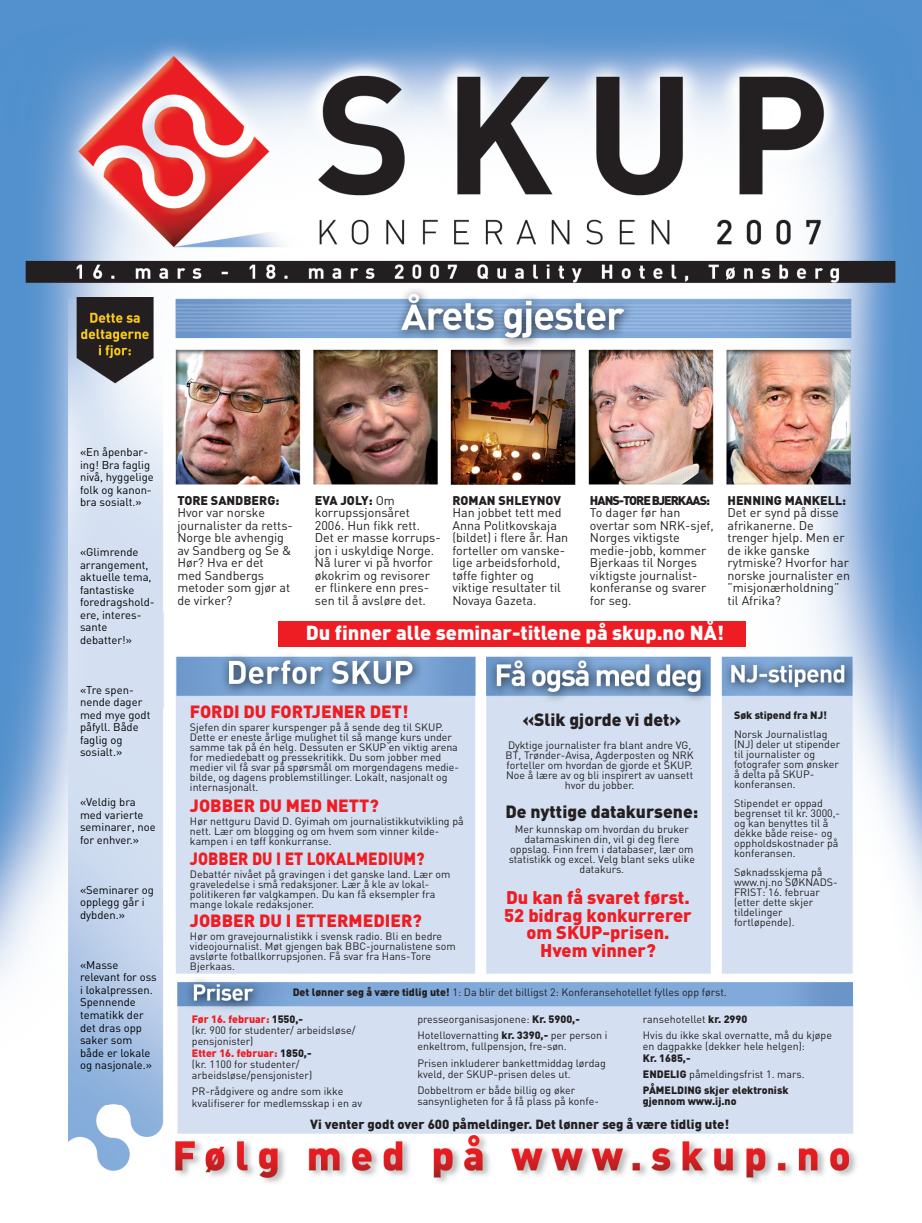
<style>
.page{position:relative;width:922px;height:1223px;background:#fff}
.page>*{position:absolute;margin:0;border:0;box-sizing:border-box;transform-origin:0 0}
.t1{font:900 20px "DIN";color:#fff}
.t2{font:900 18.12px/17.5px "DIN";color:#ee1d23;text-align:center}
.t3{font:900 17.5px "DIN";color:#ee1d23}
.t4{font:900 17.5px "DIN";color:#231f20}
.t5{font:900 17.5px "DIN";color:#ee1d23;scale:.9 1}
.t6{font:900 13.12px "DIN";color:#231f20}
.t7{font:12.5px/12.5px "DIN";color:#231f20}
.t8{font:900 12.5px "DIN";color:#231f20}
.t9{font:900 12.5px "DIN";letter-spacing:-.08em;color:#231f20}
.t10{font:11.25px/12.5px "DIN";color:#000}
.t11{font:10.62px/10px "DIN";color:#231f20}
.t12{font:900 10.62px/16.2px "DIN";color:#231f20}
.s1{font-weight:900}
.s2{font-weight:900;color:#ee1d23}
.s3{font-weight:400}
</style>
<div class="page">
<img style="left:0;top:0;width:921px;height:1183px">
<div style="left:278px;top:620px;width:467px;height:26px;background:#ee1d23"></div>
<p class="t10" style="left:80px;top:446px;width:75px">«En åpenbar&shy;ing! Bra faglig nivå, hyggelige folk og kanon&shy;bra sosialt.»</p>
<p class="t10" style="left:80px;top:546px;width:76px">«Glimrende arrangement, aktuelle tema, fantastiske foredragshold&shy;ere, interes&shy;sante debatter!»</p>
<p class="t10" style="left:80px;top:683px;width:72px">«Tre spen&shy;nende dager med mye godt påfyll. Både faglig og sosialt.»</p>
<p class="t10" style="left:80px;top:796px;width:77px">«Veldig bra med varierte seminarer, noe for enhver.»</p>
<p class="t10" style="left:80px;top:883px;width:75px">«Seminarer og opplegg går i dybden.»</p>
<p class="t10" style="left:80px;top:958px;width:78px">«Masse relevant for oss i lokalpressen.<br>Spennende tematikk der det dras opp saker som både er lokale og nasjonale.»</p>
<p class="t8" style="left:177px;top:492px;width:104px">TORE SANDBERG:</p>
<p class="t7" style="left:177px;top:506px;width:117px">Hvor var norske journalister da retts-<br>Norge ble avhengig av Sandberg og Se &amp;<br>Hør? Hva er det<br>med Sandbergs metoder som gjør at de virker?</p>
<p class="t7" style="left:315px;top:494px;width:127px"><span class="s1">EVA JOLY:</span> Om korrupssjonsåret<br>2006. Hun fikk rett.<br>Det er masse korrups&shy;jon i uskyldige Norge.<br>Nå lurer vi på hvorfor økokrim og revisorer er flinkere enn pres&shy;sen til å avsløre det.</p>
<p class="t8" style="left:452px;top:492px;width:110px">ROMAN SHLEYNOV</p>
<p class="t7" style="left:452px;top:506px;width:117px">Han jobbet tett med<br>Anna Politkovskaja (bildet) i flere år. Han forteller om vanske&shy;lige arbeidsforhold, tøffe fighter og viktige resultater til<br>Novaya Gazeta.</p>
<p class="t9" style="left:590px;top:492px;width:121px">HANS-TORE BJERKAAS:</p>
<p class="t7" style="left:590px;top:506px;width:125px">To dager før han overtar som NRK-sjef,<br>Norges viktigste medie-jobb, kommer<br>Bjerkaas til Norges viktigste journalist&shy;konferanse og svarer for seg.</p>
<p class="t8" style="left:727px;top:492px;width:120px">HENNING MANKELL:</p>
<p class="t7" style="left:727px;top:506px;width:124px">Det er synd på disse afrikanerne. De trenger hjelp. Men er de ikke ganske rytmiske? Hvorfor har norske journalister en ”misjonærholdning” til Afrika?</p>
<h1 class="t1" style="left:306px;top:619px;width:419px">Du finner alle seminar-titlene på skup.no NÅ!</h1>
<h3 class="t3" style="left:190px;top:699px;width:220px">FORDI DU FORTJENER DET!</h3>
<p class="t11" style="left:190px;top:722px;width:270px">Sjefen din sparer kurspenger på å sende deg til SKUP.<br>Dette er eneste årlige mulighet til så mange kurs under samme tak på én helg. Dessuten er SKUP en viktig arena for mediedebatt og pressekritikk. Du som jobber med medier vil få svar på spørsmål om morgendagens medie&shy;bilde, og dagens problemstillinger. Lokalt, nasjonalt og internasjonalt.</p>
<h3 class="t3" style="left:190px;top:794px;width:190px">JOBBER DU MED NETT?</h3>
<p class="t11" style="left:190px;top:816px;width:275px">Hør nettguru David D. Gyimah om journalistikkutvikling på nett. Lær om blogging og om hvem som vinner kilde&shy;kampen i en tøff konkurranse.</p>
<h3 class="t5" style="left:190px;top:847px;width:262px">JOBBER DU I ET LOKALMEDIUM?</h3>
<p class="t11" style="left:190px;top:869px;width:262px">Debattér nivået på gravingen i det ganske land. Lær om graveledelse i små redaksjoner. Lær å kle av lokal&shy;politikeren før valgkampen. Du kan få eksempler fra mange lokale redaksjoner.</p>
<h3 class="t3" style="left:190px;top:908px;width:233px">JOBBER DU I ETTERMEDIER?</h3>
<p class="t11" style="left:190px;top:931px;width:267px">Hør om gravejournalistikk i svensk radio. Bli en bedre videojournalist. Møt gjengen bak BBC-journalistene som avslørte fotballkorrupsjonen. Få svar fra Hans-Tore Bjerkaas.</p>
<h3 class="t4" style="left:522px;top:707px;width:160px">«Slik gjorde vi det»</h3>
<p class="t11" style="left:505px;top:739px;width:189px;text-align:center">Dyktige journalister fra blant andre VG, BT, Trønder-Avisa, Agderposten og NRK forteller om hvordan de gjorde et SKUP.<br>Noe å lære av og bli inspirert av uansett hvor du jobber.</p>
<h3 class="t4" style="left:505px;top:799px;width:194px">De nyttige datakursene:</h3>
<p class="t11" style="left:508px;top:823px;width:188px;text-align:center">Mer kunnskap om hvordan du bruker datamaskinen din, vil gi deg flere oppslag. Finn frem i databaser, lær om statistikk og excel. Velg blant seks ulike datakurs.</p>
<h2 class="t2" style="left:504px;top:887px;width:189px">Du kan få svaret først.<br>52 bidrag konkurrerer om SKUP-prisen.<br>Hvem vinner?</h2>
<p class="t11" style="left:292px;top:987px;width:435px"><span class="s1">Det lønner seg å være tidlig ute!</span> 1: Da blir det billigst 2: Konferansehotellet fylles opp først.</p>
<p class="t12" style="left:734px;top:706px;width:94px">Søk stipend fra NJ!</p>
<p class="t11" style="left:734px;top:729px;width:107px">Norsk Journalistlag (NJ) deler ut stipender til journalister og fotografer som ønsker å delta på SKUP&shy;konferansen.</p>
<p class="t11" style="left:734px;top:797px;width:107px">Stipendet er oppad begrenset til kr. 3000,- og kan benyttes til å dekke både reise- og oppholdskostnader på konferansen.</p>
<p class="t11" style="left:734px;top:866px;width:105px">Søknadsskjema på www.nj.no SØKNADS-<br>FRIST: 16. februar (etter dette skjer tildelinger fortløpende).</p>
<p class="t11" style="left:192px;top:1013px;width:165px;line-height:11.2px"><span class="s2">Før 16. februar:</span> <span class="s1">1550,-<br></span>(kr. 900 for studenter/ arbeidsløse/ pensjonister)<br><span class="s2">Etter 16. februar:</span> <span class="s1">1850,-<br></span>(kr. 1100 for studenter/ arbeidsløse/pensjonister)</p>
<p class="t11" style="left:192px;top:1085px;width:172px;line-height:11.2px">PR-rådgivere og andre som ikke kvalifiserer for medlemsskap i en av</p>
<p class="t11" style="left:642px;top:1010px;width:190px;line-height:16.2px">ransehotellet <span class="s1">kr. 2990<br></span>Hvis du ikke skal overnatte, må du kjøpe</p>
<p class="t11" style="left:642px;top:1041px;width:163px">en dagpakke (dekker hele helgen):</p>
<p class="t12" style="left:642px;top:1049px;width:163px">Kr. 1685,-<br>ENDELIG <span class="s3">påmeldingsfrist 1. mars.<br></span>PÅMELDING skjer elektronisk</p>
<p class="t12" style="left:642px;top:1092px;width:95px">gjennom www.ij.no</p>
<p class="t6" style="left:310px;top:1115px;width:420px">Vi venter godt over 600 påmeldinger. Det lønner seg å være tidlig ute!</p>
<p class="t11" style="left:417px;top:1010px;width:191px;line-height:16.2px">presseorganisasjonene: <span class="s1">Kr. 5900,-<br></span>Hotellovernatting <span class="s1">kr. 3390,-</span> per person i</p>
<p class="t11" style="left:417px;top:1038px;width:190px;line-height:16.2px">enkeltrom, fullpensjon, fre-søn.<br>Prisen inkluderer bankettmiddag lørdag</p>
<p class="t11" style="left:417px;top:1065px;width:159px;line-height:16.2px">kveld, der SKUP-prisen deles ut.<br>Dobbeltrom er både billig og øker</p>
<p class="t11" style="left:417px;top:1096px;width:183px">sansynligheten for å få plass på konfe-</p>
</div>
